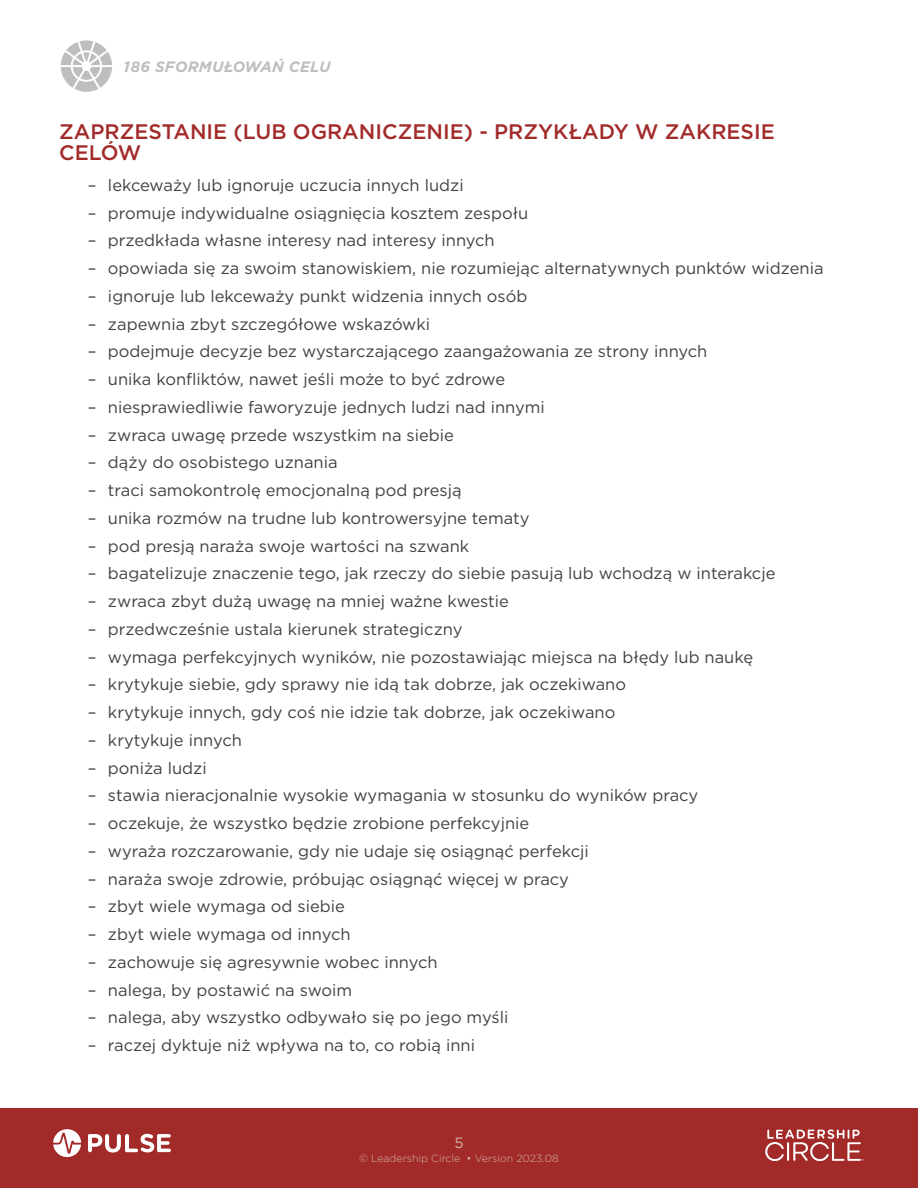
<style>
.page{position:relative;width:918px;height:1188px;background:#fff}
.page>*{position:absolute;margin:0;border:0;box-sizing:border-box;transform-origin:0 0}
.t1{font:500 21px/21px "Gotham";color:#a22b2a}
.t2{font:16.5px "Gotham";color:#414042}
.t3{font:italic 700 15px "Gotham";letter-spacing:.015em;color:#bcbec0}
.t4{font:15px "Gotham";color:#d0b5a8}
.t5{font:300 10.5px "Gotham";color:#d0b5a8}
</style>
<div class="page">
<svg style="left:61px;top:40px;width:51px;height:52px"></svg>
<div style="left:0;top:1108px;width:918px;height:80px;background:#a22b2a"></div>
<svg style="left:765px;top:1129px;width:98px;height:32px"></svg>
<svg style="left:88px;top:1134px;width:83px;height:19px"></svg>
<svg style="left:53px;top:1129px;width:28px;height:28px"></svg>
<p class="t3" style="left:124px;top:57px;width:208px">186 SFORMUŁOWAŃ CELU</p>
<p class="t1" style="left:59px;top:120px;width:717px">ZAPRZESTANIE (LUB OGRANICZENIE) - PRZYKŁADY W ZAKRESIE<br>CELÓW</p>
<p class="t2" style="left:88px;top:174px;width:377px">– lekceważy lub ignoruje uczucia innych ludzi</p>
<p class="t2" style="left:88px;top:202px;width:442px">– promuje indywidualne osiągnięcia kosztem zespołu</p>
<p class="t2" style="left:88px;top:230px;width:409px">– przedkłada własne interesy nad interesy innych</p>
<p class="t2" style="left:88px;top:258px;width:737px">– opowiada się za swoim stanowiskiem, nie rozumiejąc alternatywnych punktów widzenia</p>
<p class="t2" style="left:88px;top:285px;width:441px">– ignoruje lub lekceważy punkt widzenia innych osób</p>
<p class="t2" style="left:88px;top:313px;width:344px">– zapewnia zbyt szczegółowe wskazówki</p>
<p class="t2" style="left:88px;top:341px;width:621px">– podejmuje decyzje bez wystarczającego zaangażowania ze strony innych</p>
<p class="t2" style="left:88px;top:369px;width:419px">– unika konfliktów, nawet jeśli może to być zdrowe</p>
<p class="t2" style="left:88px;top:396px;width:459px">– niesprawiedliwie faworyzuje jednych ludzi nad innymi</p>
<p class="t2" style="left:88px;top:424px;width:368px">– zwraca uwagę przede wszystkim na siebie</p>
<p class="t2" style="left:88px;top:452px;width:251px">– dąży do osobistego uznania</p>
<p class="t2" style="left:88px;top:480px;width:375px">– traci samokontrolę emocjonalną pod presją</p>
<p class="t2" style="left:88px;top:508px;width:443px">– unika rozmów na trudne lub kontrowersyjne tematy</p>
<p class="t2" style="left:88px;top:535px;width:383px">– pod presją naraża swoje wartości na szwank</p>
<p class="t2" style="left:88px;top:563px;width:689px">– bagatelizuje znaczenie tego, jak rzeczy do siebie pasują lub wchodzą w interakcje</p>
<p class="t2" style="left:88px;top:591px;width:423px">– zwraca zbyt dużą uwagę na mniej ważne kwestie</p>
<p class="t2" style="left:88px;top:619px;width:376px">– przedwcześnie ustala kierunek strategiczny</p>
<p class="t2" style="left:88px;top:646px;width:667px">– wymaga perfekcyjnych wyników, nie pozostawiając miejsca na błędy lub naukę</p>
<p class="t2" style="left:88px;top:674px;width:540px">– krytykuje siebie, gdy sprawy nie idą tak dobrze, jak oczekiwano</p>
<p class="t2" style="left:88px;top:702px;width:529px">– krytykuje innych, gdy coś nie idzie tak dobrze, jak oczekiwano</p>
<p class="t2" style="left:88px;top:730px;width:156px">– krytykuje innych</p>
<p class="t2" style="left:88px;top:757px;width:121px">– poniża ludzi</p>
<p class="t2" style="left:88px;top:785px;width:612px">– stawia nieracjonalnie wysokie wymagania w stosunku do wyników pracy</p>
<p class="t2" style="left:88px;top:813px;width:443px">– oczekuje, że wszystko będzie zrobione perfekcyjnie</p>
<p class="t2" style="left:88px;top:841px;width:503px">– wyraża rozczarowanie, gdy nie udaje się osiągnąć perfekcji</p>
<p class="t2" style="left:88px;top:868px;width:483px">– naraża swoje zdrowie, próbując osiągnąć więcej w pracy</p>
<p class="t2" style="left:88px;top:896px;width:259px">– zbyt wiele wymaga od siebie</p>
<p class="t2" style="left:88px;top:924px;width:264px">– zbyt wiele wymaga od innych</p>
<p class="t2" style="left:88px;top:952px;width:351px">– zachowuje się agresywnie wobec innych</p>
<p class="t2" style="left:88px;top:979px;width:266px">– nalega, by postawić na swoim</p>
<p class="t2" style="left:88px;top:1007px;width:422px">– nalega, aby wszystko odbywało się po jego myśli</p>
<p class="t2" style="left:88px;top:1035px;width:389px">– raczej dyktuje niż wpływa na to, co robią inni</p>
<p class="t4" style="left:454px;top:1133px;width:11px">5</p>
<p class="t5" style="left:359px;top:1152px;width:201px">© Leadership Circle • Version 2023.08</p>
</div>
